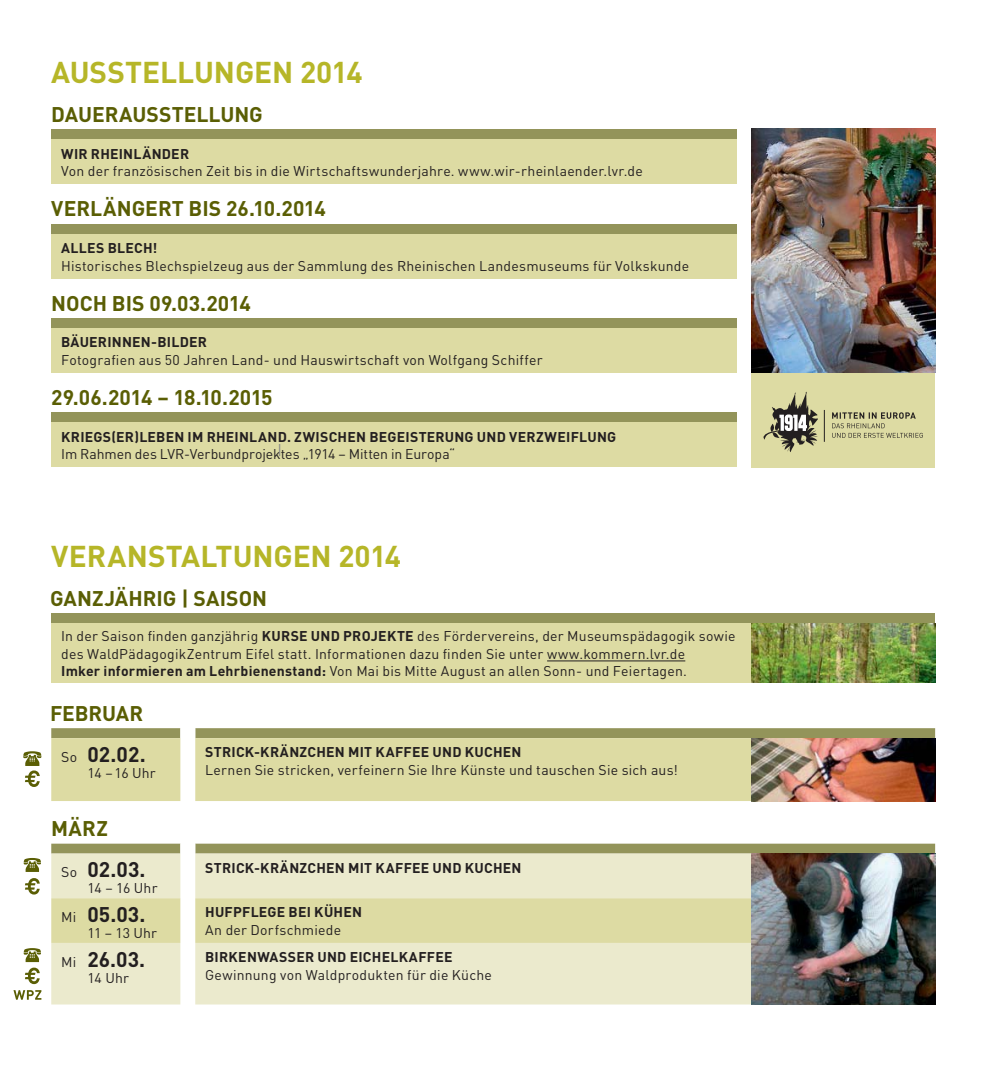
<style>
.page{position:relative;width:985px;height:1065px;background:#fff}
.page>*{position:absolute;margin:0;border:0;box-sizing:border-box;transform-origin:0 0}
.t1{font:700 29.75px "DIN";color:#b6b628}
.t2{font:700 21px "DIN";color:#5a5e04}
.t3{font:700 21px "DIN";color:#231f20}
.t4{font:700 21px "DIN";letter-spacing:-.02em;color:#5a5e04}
.t5{font:14px/17.5px "DIN";letter-spacing:.015em;color:#231f20}
.t6{font:700 14px "DIN";letter-spacing:.015em;color:#231f20}
.t7{font:14px "DIN";letter-spacing:-.005em;color:#231f20}
.t8{font:14px "DIN";color:#808285}
.s1{font-weight:700}
.s2{font-weight:400;font-size:14px}
</style>
<div class="page">
<div style="left:51px;top:129px;width:685px;height:10px;background:#93945a"></div>
<div style="left:51px;top:139px;width:685px;height:45px;background:#dddba3"></div>
<div style="left:51px;top:224px;width:685px;height:10px;background:#93945a"></div>
<div style="left:51px;top:234px;width:685px;height:44px;background:#dddba3"></div>
<div style="left:51px;top:318px;width:685px;height:10px;background:#93945a"></div>
<div style="left:51px;top:328px;width:685px;height:45px;background:#dddba3"></div>
<div style="left:51px;top:412px;width:685px;height:10px;background:#93945a"></div>
<div style="left:51px;top:422px;width:685px;height:45px;background:#dddba3"></div>
<img style="left:751px;top:129px;width:183px;height:244px">
<svg style="left:51px;top:728px;width:883px;height:10px;background:#96975f"></svg>
<div style="left:51px;top:738px;width:700px;height:63px;background:#dddba3"></div>
<img style="left:751px;top:738px;width:183px;height:63px">
<svg style="left:23px;top:751px;width:18px;height:36px"></svg>
<div style="left:51px;top:613px;width:883px;height:10px;background:#93945a"></div>
<div style="left:51px;top:623px;width:883px;height:60px;background:#dddba3"></div>
<hr style="left:547px;top:660px;width:138px;height:1px;background:#231f20">
<img style="left:751px;top:623px;width:183px;height:60px">
<svg style="left:51px;top:843px;width:883px;height:161px;background:#e1e0bb"></svg>
<img style="left:751px;top:853px;width:183px;height:151px">
<svg style="left:24px;top:858px;width:17px;height:14px"></svg>
<svg style="left:25px;top:878px;width:15px;height:16px"></svg>
<svg style="left:24px;top:948px;width:17px;height:36px"></svg>
<svg style="left:13px;top:990px;width:28px;height:9px"></svg>
<div style="left:751px;top:373px;width:183px;height:94px;background:#dddba3"></div>
<hr style="left:823px;top:410px;width:1px;height:32px;background:#231f20">
<svg style="left:763px;top:391px;width:54px;height:61px"></svg>
<svg style="left:832px;top:412px;width:90px;height:26px"></svg>
<h1 class="t1" style="left:51px;top:62px;width:313px">AUSSTELLUNGEN 2014</h1>
<h2 class="t2" style="left:51px;top:107px;width:213px">DAUERAUSSTELLUNG</h2>
<p class="t6" style="left:61px;top:149px;width:129px">WIR RHEINLÄNDER</p>
<p class="t5" style="left:61px;top:164px;width:583px">Von der französischen Zeit bis in die Wirtschaftswunderjahre. www.wir-rheinlaender.lvr.de</p>
<h2 class="t2" style="left:51px;top:201px;width:276px">VERLÄNGERT BIS 26.10.2014</h2>
<p class="t6" style="left:61px;top:243px;width:98px">ALLES BLECH!</p>
<p class="t5" style="left:61px;top:258px;width:629px">Historisches Blechspielzeug aus der Sammlung des Rheinischen Landesmuseums für Volkskunde</p>
<h2 class="t2" style="left:51px;top:296px;width:201px">NOCH BIS 09.03.2014</h2>
<p class="t6" style="left:61px;top:337px;width:147px">BÄUERINNEN-BILDER</p>
<p class="t5" style="left:61px;top:353px;width:483px">Fotografien aus 50 Jahren Land- und Hauswirtschaft von Wolfgang Schiffer</p>
<h2 class="t4" style="left:51px;top:390px;width:223px">29.06.2014 – 18.10.2015</h2>
<p class="t6" style="left:61px;top:432px;width:556px">KRIEGS(ER)LEBEN IM RHEINLAND. ZWISCHEN BEGEISTERUNG UND VERZWEIFLUNG</p>
<p class="t7" style="left:61px;top:449px;width:395px">Im Rahmen des LVR-Verbundprojektes „1914 – Mitten in Europa“</p>
<p class="t8" style="left:277px;top:445px;width:6px">|</p>
<h1 class="t1" style="left:51px;top:546px;width:351px">VERANSTALTUNGEN 2014</h1>
<h2 class="t2" style="left:50px;top:591px;width:218px">GANZJÄHRIG | SAISON</h2>
<p class="t5" style="left:61px;top:629px;width:675px">In der Saison finden ganzjährig <span class="s1">KURSE UND PROJEKTE</span> des Fördervereins, der Museumspädagogik sowie des WaldPädagogikZentrum Eifel statt. Informationen dazu finden Sie unter www.kommern.lvr.de<br><span class="s1">Imker informieren am Lehrbienenstand:</span> Von Mai bis Mitte August an allen Sonn- und Feiertagen.</p>
<h2 class="t2" style="left:50px;top:705px;width:95px">FEBRUAR</h2>
<h2 class="t3" style="left:61px;top:747px;width:86px"><span class="s2">So</span> 02.02.</h2>
<p class="t5" style="left:87px;top:765px;width:70px">14 – 16 Uhr</p>
<h2 class="t2" style="left:51px;top:821px;width:58px">MÄRZ</h2>
<h2 class="t3" style="left:61px;top:862px;width:86px"><span class="s2">So</span> 02.03.</h2>
<p class="t5" style="left:87px;top:881px;width:72px">14 – 16 Uhr</p>
<h2 class="t3" style="left:61px;top:907px;width:86px"><span class="s2">Mi</span> 05.03.</h2>
<p class="t5" style="left:87px;top:925px;width:71px">11 – 13 Uhr</p>
<h2 class="t3" style="left:61px;top:951px;width:85px"><span class="s2">Mi</span> 26.03.</h2>
<p class="t5" style="left:87px;top:970px;width:43px">14 Uhr</p>
<p class="t6" style="left:205px;top:747px;width:318px">STRICK-KRÄNZCHEN MIT KAFFEE UND KUCHEN</p>
<p class="t5" style="left:205px;top:762px;width:474px">Lernen Sie stricken, verfeinern Sie Ihre Künste und tauschen Sie sich aus!</p>
<p class="t6" style="left:205px;top:862px;width:318px">STRICK-KRÄNZCHEN MIT KAFFEE UND KUCHEN</p>
<p class="t6" style="left:205px;top:907px;width:158px">HUFPFLEGE BEI KÜHEN</p>
<p class="t5" style="left:205px;top:922px;width:137px">An der Dorfschmiede</p>
<p class="t6" style="left:205px;top:952px;width:249px">BIRKENWASSER UND EICHELKAFFEE</p>
<p class="t5" style="left:205px;top:967px;width:288px">Gewinnung von Waldprodukten für die Küche</p>
</div>
